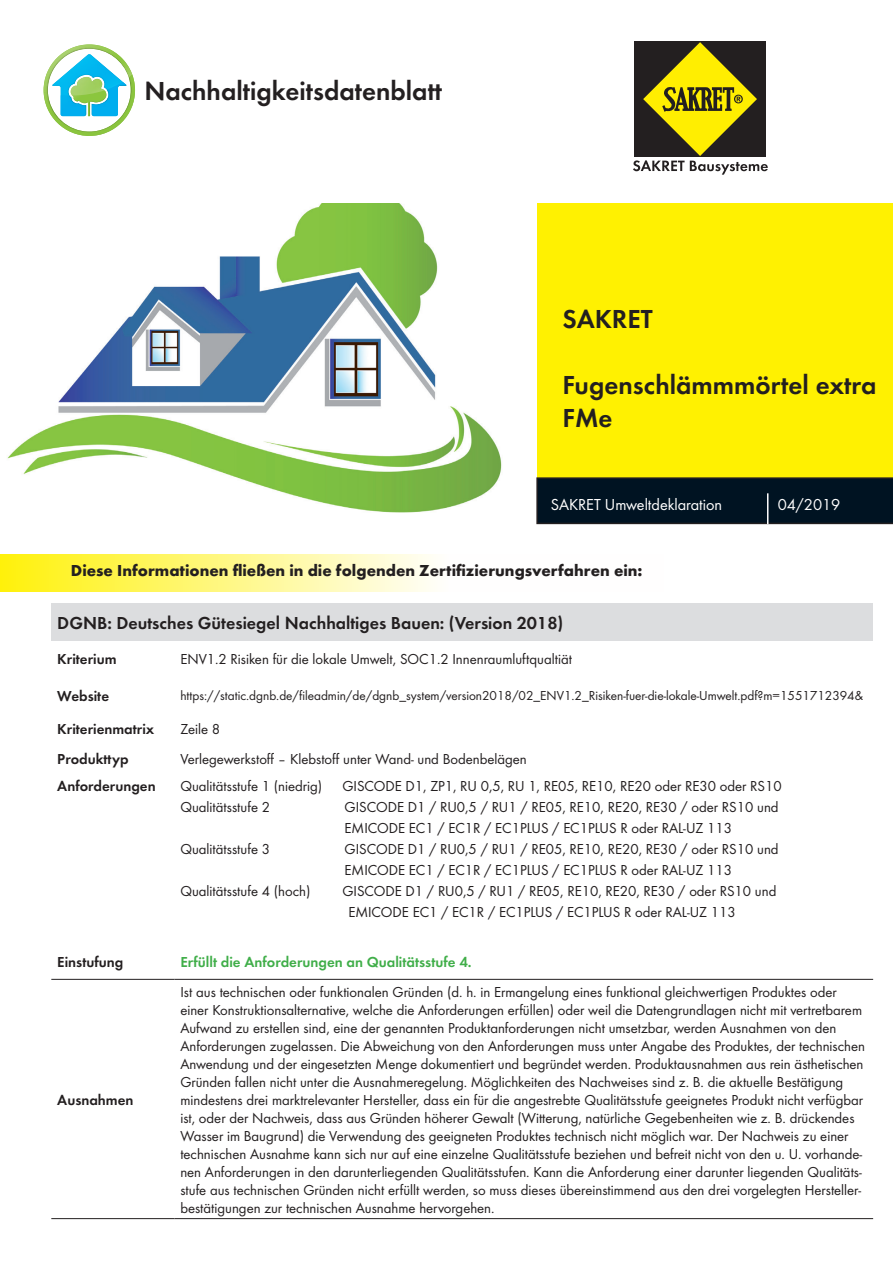
<style>
.page{position:relative;width:893px;height:1263px;background:#fff}
.page>*{position:absolute;margin:0;border:0;box-sizing:border-box;transform-origin:0 0}
.t1{font:27px/32.4px "Futura Dem";color:#231f20}
.t2{font:18px "Futura Dem";color:#231f20}
.t3{font:700 16.5px "Futura";color:#231f20}
.t4{font:16.5px "Futura Boo";color:#fff}
.t5{font:15px/18px "Futura Boo";color:#231f20}
.t6{font:15px "Futura Dem";color:#231f20}
.t7{font:15px "Futura Dem";color:#40ae49}
.t8{font:13.5px "Futura Boo";color:#231f20}
</style>
<div class="page">
<svg style="left:0;top:554px;width:433px;height:37px;background:#fff77f"></svg>
<div style="left:51px;top:603px;width:822px;height:38px;background:#dcdddf"></div>
<hr style="left:51px;top:979px;width:123px;height:1px;background:#231f20">
<hr style="left:174px;top:979px;width:699px;height:1px;background:#231f20">
<hr style="left:51px;top:1218px;width:123px;height:1px;background:#231f20">
<hr style="left:174px;top:1218px;width:699px;height:1px;background:#231f20">
<img style="left:7px;top:203px;width:495px;height:310px">
<svg style="left:44px;top:74px;width:91px;height:62px"></svg>
<img style="left:61px;top:96px;width:65px;height:20px">
<img style="left:72px;top:96px;width:34px;height:20px">
<img style="left:44px;top:44px;width:88px;height:49px">
<img style="left:52px;top:54px;width:71px;height:42px">
<img style="left:71px;top:77px;width:34px;height:19px">
<svg style="left:633px;top:42px;width:135px;height:133px;background:#807832"></svg>
<div style="left:537px;top:203px;width:356px;height:274px;background:#fff101"></div>
<svg style="left:536px;top:477px;width:357px;height:47px;background:#051622"></svg>
<hr style="left:767px;top:493px;width:1px;height:31px;background:#fff">
<h1 class="t1" style="left:145px;top:75px;width:299px">Nachhaltigkeitsdatenblatt</h1>
<h1 class="t1" style="left:562px;top:302px;width:92px">SAKRET</h1>
<h1 class="t1" style="left:562px;top:369px;width:316px">Fugenschlämmmörtel extra<br>FMe</h1>
<p class="t4" style="left:778px;top:495px;width:64px">04/2019</p>
<p class="t4" style="left:551px;top:495px;width:173px">SAKRET Umweltdeklaration</p>
<p class="t4" style="left:787px;top:495px;width:11px">2</p>
<p class="t4" style="left:831px;top:495px;width:11px">7</p>
<p class="t4" style="left:559px;top:504px;width:173px">SAKRET Umweltdeklaration</p>
<p class="t3" style="left:71px;top:560px;width:573px">Diese Informationen fließen in die folgenden Zertifizierungsverfahren ein:</p>
<p class="t2" style="left:57px;top:612px;width:507px">DGNB: Deutsches Gütesiegel Nachhaltiges Bauen: (Version 2018)</p>
<p class="t6" style="left:57px;top:650px;width:61px">Kriterium</p>
<p class="t5" style="left:180px;top:650px;width:393px">ENV1.2 Risiken für die lokale Umwelt, SOC1.2 Innenraumluftqualtiät</p>
<p class="t6" style="left:57px;top:687px;width:53px">Website</p>
<p class="t8" style="left:180px;top:687px;width:684px">https://static.dgnb.de/fileadmin/de/dgnb_system/version2018/02_ENV1.2_Risiken-fuer-die-lokale-Umwelt.pdf?m=1551712394&amp;</p>
<p class="t6" style="left:57px;top:720px;width:98px">Kriterienmatrix</p>
<p class="t5" style="left:180px;top:720px;width:41px">Zeile 8</p>
<p class="t6" style="left:57px;top:750px;width:73px">Produkttyp</p>
<p class="t5" style="left:180px;top:750px;width:348px">Verlegewerkstoff – Klebstoff unter Wand- und Bodenbelägen</p>
<p class="t6" style="left:57px;top:777px;width:100px">Anforderungen</p>
<p class="t5" style="left:180px;top:777px;width:143px">Qualitätsstufe 1 (niedrig)</p>
<p class="t5" style="left:342px;top:777px;width:441px">GISCODE D1, ZP1, RU 0,5, RU 1, RE05, RE10, RE20 oder RE30 oder RS10</p>
<p class="t5" style="left:180px;top:798px;width:91px">Qualitätsstufe 2</p>
<p class="t5" style="left:345px;top:796px;width:436px;line-height:21px">GISCODE D1 / RU0,5 / RU1 / RE05, RE10, RE20, RE30 / oder RS10 und<br>EMICODE EC1 / EC1R / EC1PLUS / EC1PLUS R oder RAL-UZ 113</p>
<p class="t5" style="left:180px;top:840px;width:91px">Qualitätsstufe 3</p>
<p class="t5" style="left:345px;top:838px;width:436px;line-height:21px">GISCODE D1 / RU0,5 / RU1 / RE05, RE10, RE20, RE30 / oder RS10 und<br>EMICODE EC1 / EC1R / EC1PLUS / EC1PLUS R oder RAL-UZ 113</p>
<p class="t5" style="left:180px;top:882px;width:132px">Qualitätsstufe 4 (hoch)</p>
<p class="t5" style="left:348px;top:880px;width:430px;line-height:21px;text-indent:-6px">GISCODE D1 / RU0,5 / RU1 / RE05, RE10, RE20, RE30 / oder RS10 und<br>EMICODE EC1 / EC1R / EC1PLUS / EC1PLUS R oder RAL-UZ 113</p>
<p class="t6" style="left:57px;top:953px;width:68px">Einstufung</p>
<p class="t7" style="left:180px;top:953px;width:293px">Erfüllt die Anforderungen an Qualitätsstufe 4.</p>
<p class="t6" style="left:57px;top:1090px;width:78px">Ausnahmen</p>
<p class="t5" style="left:180px;top:982px;width:686px">Ist aus technischen oder funktionalen Gründen (d. h. in Ermangelung eines funktional gleichwertigen Produktes oder einer Konstruktionsalternative, welche die Anforderungen erfüllen) oder weil die Datengrundlagen nicht mit vertretbarem Aufwand zu erstellen sind, eine der genannten Produktanforderungen nicht umsetzbar, werden Ausnahmen von den Anforderungen zugelassen. Die Abweichung von den Anforderungen muss unter Angabe des Produktes, der technischen Anwendung und der eingesetzten Menge dokumentiert und begründet werden. Produktausnahmen aus rein ästhetischen Gründen fallen nicht unter die Ausnahmeregelung. Möglichkeiten des Nachweises sind z. B. die aktuelle Bestätigung mindestens drei marktrelevanter Hersteller, dass ein für die angestrebte Qualitätsstufe geeignetes Produkt nicht verfügbar ist, oder der Nachweis, dass aus Gründen höherer Gewalt (Witterung, natürliche Gegebenheiten wie z. B. drückendes Wasser im Baugrund) die Verwendung des geeigneten Produktes technisch nicht möglich war. Der Nachweis zu einer technischen Ausnahme kann sich nur auf eine einzelne Qualitätsstufe beziehen und befreit nicht von den u. U. vorhande&shy;nen Anforderungen in den darunterliegenden Qualitätsstufen. Kann die Anforderung einer darunter liegenden Qualitäts&shy;stufe aus technischen Gründen nicht erfüllt werden, so muss dieses übereinstimmend aus den drei vorgelegten Hersteller&shy;bestätigungen zur technischen Ausnahme hervorgehen.</p>
</div>
